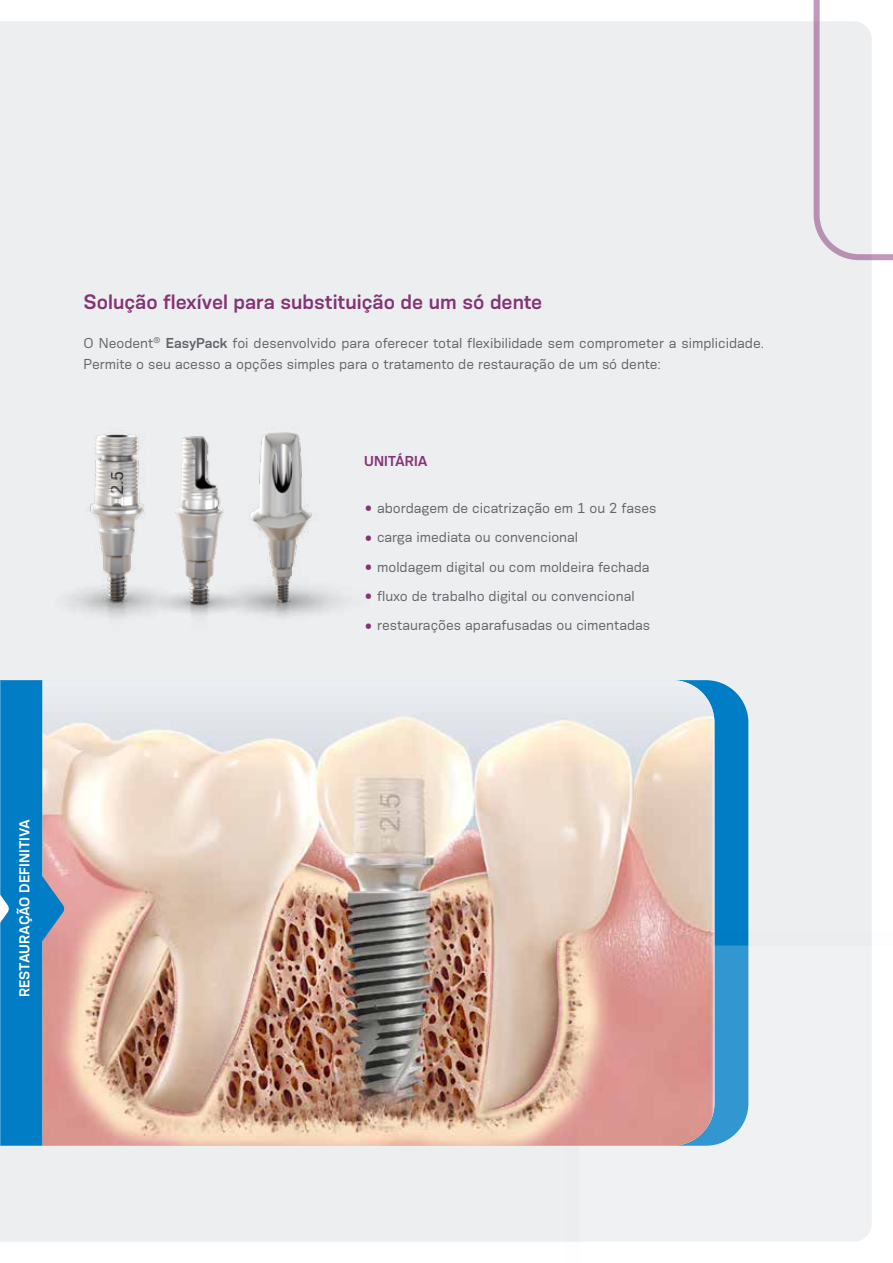
<style>
.page{position:relative;width:893px;height:1263px;background:#fff}
.page>*{position:absolute;margin:0;border:0;box-sizing:border-box;transform-origin:0 0}
.t1{font:600 19.5px "Konsens";color:#833376}
.t2{font:13.5px/21px "Konsens";color:#61646a}
.t3{font:600 13.5px "Konsens";color:#fff}
.t4{font:600 13.5px "Konsens";color:#833376}
.s1{font-weight:600}
.s2{font-weight:600;font-size:19.5px;color:#833376}
</style>
<div class="page">
<div style="left:0;top:21px;width:872px;height:1221px;background:#edeeef"></div>
<div style="left:0;top:680px;width:748px;height:466px;background:#007dc5"></div>
<svg style="left:814px;top:0;width:79px;height:260px"></svg>
<div style="left:538px;top:904px;width:355px;height:359px;background:#000;opacity:.15"></div>
<svg style="left:579px;top:945px;width:314px;height:318px;fill:#f0f1f2"></svg>
<svg style="left:0;top:873px;width:9px;height:72px"></svg>
<img style="left:43px;top:680px;width:671px;height:466px">
<div style="left:120px;top:236px;width:331px;height:469px;background:#edeeef"></div>
<img style="left:25px;top:391px;width:81px;height:261px">
<img style="left:106px;top:390px;width:187px;height:265px">
<svg style="left:39px;top:873px;width:25px;height:72px;background:#668cb3"></svg>
<h1 class="t1" style="left:84px;top:289px;width:460px">Solução flexível para substituição de um só dente</h1>
<p class="t2" style="left:84px;top:332px;width:682px">O Neodent<sup>®</sup> <span class="s1">EasyPack</span> foi desenvolvido para oferecer total flexibilidade sem comprometer a simplicidade.<br>Permite o seu acesso a opções simples para o tratamento de restauração de um só dente:</p>
<p class="t4" style="left:364px;top:452px;width:65px">UNITÁRIA</p>
<p class="t2" style="left:364px;top:497px;width:294px"><span class="s2">•</span> abordagem de cicatrização em 1 ou 2 fases</p>
<p class="t2" style="left:364px;top:526px;width:215px"><span class="s2">•</span> carga imediata ou convencional</p>
<p class="t2" style="left:364px;top:556px;width:287px"><span class="s2">•</span> moldagem digital ou com moldeira fechada</p>
<p class="t2" style="left:364px;top:585px;width:272px"><span class="s2">•</span> fluxo de trabalho digital ou convencional</p>
<p class="t2" style="left:364px;top:614px;width:287px"><span class="s2">•</span> restaurações aparafusadas ou cimentadas</p>
<p class="t3" style="left:16px;top:997px;width:180px;rotate:-90deg">RESTAURAÇÃO DEFINITIVA</p>
</div>
